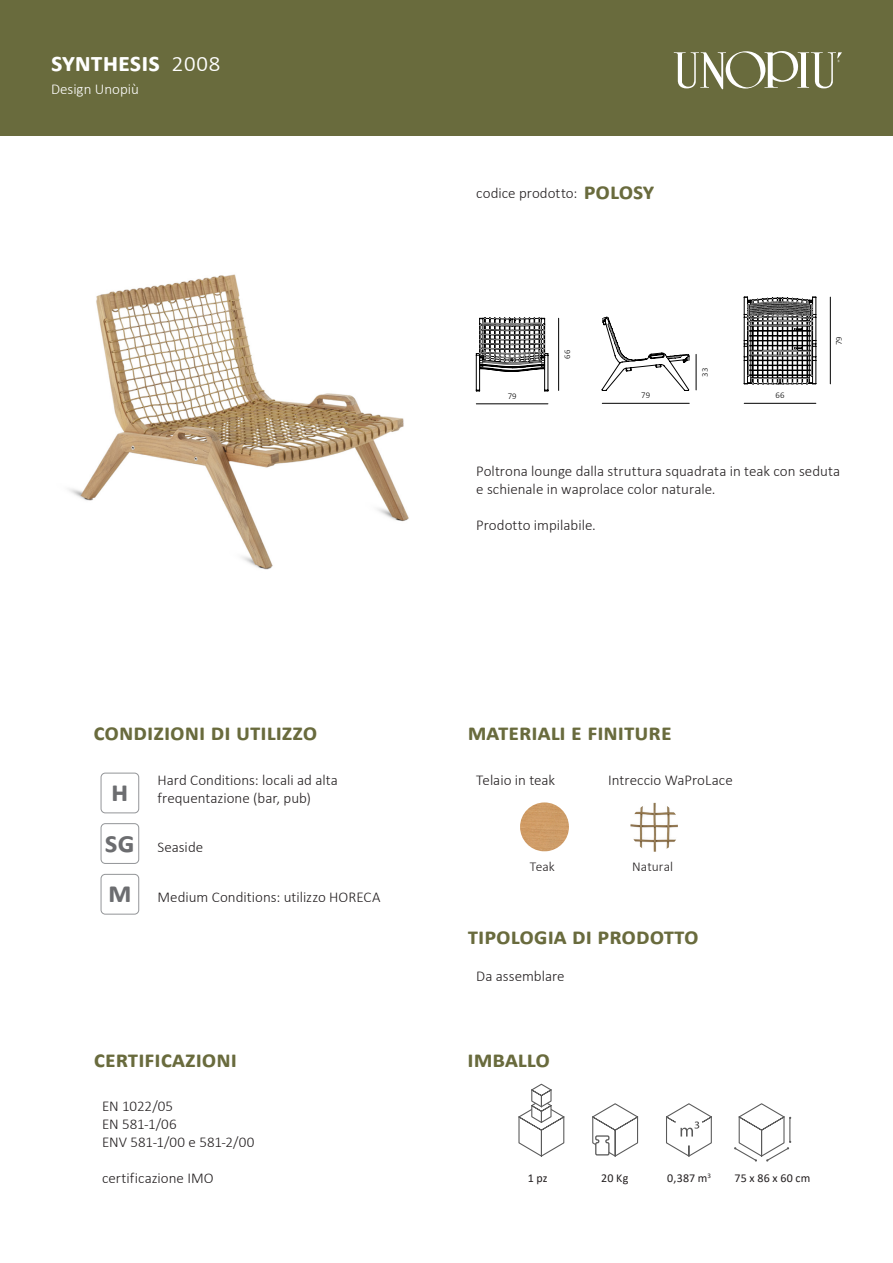
<style>
.page{position:relative;width:893px;height:1263px;background:#fff}
.page>*{position:absolute;margin:0;border:0;box-sizing:border-box;transform-origin:0 0}
.Simboli{font:700 30px "Calibri";color:#6c6d70}
.t1{font:700 27px "Calibri";color:#fff}
.Titoli{font:700 24px "Calibri";color:#696b3d}
.Descrizioni{font:300 15px/18px "Calibri";color:#231f20}
.Descrizioni_simboli{font:300 15px/18px "Calibri";color:#231f20}
.t2{font:300 15px "Calibri";color:#fff}
.Descrizioni_simboli-2{font:300 13.5px "Calibri";color:#231f20}
.Descrizioni_simboli-3{font:12px "Calibri";letter-spacing:.015em;color:#231f20}
.t3{font:300 8.7px "Calibri";color:#000}
.s1{font-weight:300}
</style>
<div class="page">
<div style="left:0;top:0;width:893px;height:135px;background:#696b3d"></div>
<svg style="left:674px;top:51px;width:168px;height:38px"></svg>
<svg style="left:592px;top:1103px;width:47px;height:54px"></svg>
<svg style="left:666px;top:1103px;width:46px;height:54px"></svg>
<svg style="left:734px;top:1103px;width:57px;height:59px"></svg>
<svg style="left:518px;top:1083px;width:47px;height:74px"></svg>
<div style="left:101px;top:773px;width:38px;height:40px;border:1px solid #939598;border-radius:4px"></div>
<div style="left:101px;top:823px;width:38px;height:41px;border:1px solid #939598;border-radius:4px"></div>
<div style="left:101px;top:874px;width:38px;height:40px;border:1px solid #939598;border-radius:4px"></div>
<img style="left:69px;top:274px;width:340px;height:296px">
<svg style="left:744px;top:297px;width:72px;height:87px"></svg>
<hr style="left:830px;top:297px;width:1px;height:87px;background:#000">
<hr style="left:744px;top:403px;width:72px;height:1px;background:#000">
<svg style="left:602px;top:317px;width:87px;height:73px"></svg>
<hr style="left:696px;top:354px;width:1px;height:36px;background:#000">
<hr style="left:602px;top:403px;width:87px;height:1px;background:#000">
<svg style="left:476px;top:318px;width:72px;height:73px"></svg>
<hr style="left:558px;top:318px;width:1px;height:72px;background:#000">
<hr style="left:476px;top:404px;width:72px;height:1px;background:#000">
<img style="left:520px;top:802px;width:49px;height:49px;border-radius:24px">
<img style="left:630px;top:803px;width:48px;height:49px">
<p class="t1" style="left:51px;top:43px;width:171px">SYNTHESIS <span class="s1">2008</span></p>
<p class="t2" style="left:51px;top:79px;width:89px">Design Unopiù</p>
<p class="Titoli" style="left:94px;top:715px;width:225px">CONDIZIONI DI UTILIZZO</p>
<p class="Simboli" style="left:111px;top:770px;width:19px">H</p>
<p class="Simboli" style="left:105px;top:820px;width:32px">SG</p>
<p class="Descrizioni_simboli" style="left:158px;top:771px;width:182px">Hard Conditions: locali ad alta frequentazione (bar, pub)</p>
<p class="Descrizioni_simboli" style="left:158px;top:837px;width:47px">Seaside</p>
<p class="Simboli" style="left:108px;top:871px;width:25px">M</p>
<p class="Descrizioni_simboli" style="left:158px;top:888px;width:224px">Medium Conditions: utilizzo HORECA</p>
<p class="Titoli" style="left:94px;top:1042px;width:145px">CERTIFICAZIONI</p>
<p class="Descrizioni" style="left:102px;top:1097px;width:72px">EN 1022/05</p>
<p class="Descrizioni" style="left:102px;top:1115px;width:76px">EN 581-1/06</p>
<p class="Descrizioni" style="left:102px;top:1133px;width:154px">ENV 581-1/00 e 581-2/00</p>
<p class="Descrizioni" style="left:102px;top:1169px;width:113px">certificazione IMO</p>
<p class="Descrizioni" style="left:476px;top:184px;width:103px">codice prodotto:</p>
<p class="Titoli" style="left:584px;top:174px;width:72px">POLOSY</p>
<p class="t3" style="left:508px;top:391px;width:10px">79</p>
<p class="t3" style="left:562px;top:359px;width:10px;rotate:-90deg">66</p>
<p class="t3" style="left:641px;top:390px;width:10px">79</p>
<p class="t3" style="left:699px;top:377px;width:10px;rotate:-90deg">33</p>
<p class="t3" style="left:776px;top:390px;width:10px">66</p>
<p class="t3" style="left:834px;top:345px;width:10px;rotate:-90deg">79</p>
<p class="Descrizioni" style="left:476px;top:462px;width:365px">Poltrona lounge dalla struttura squadrata in teak con seduta e schienale in waprolace color naturale.</p>
<p class="Descrizioni" style="left:476px;top:516px;width:121px">Prodotto impilabile.</p>
<p class="Titoli" style="left:468px;top:715px;width:205px">MATERIALI E FINITURE</p>
<p class="Descrizioni" style="left:476px;top:770px;width:80px">Telaio in teak</p>
<p class="Descrizioni" style="left:608px;top:770px;width:126px">Intreccio WaProLace</p>
<p class="Descrizioni_simboli-2" style="left:530px;top:858px;width:26px">Teak</p>
<p class="Descrizioni_simboli-2" style="left:632px;top:858px;width:42px">Natural</p>
<p class="Titoli" style="left:468px;top:919px;width:232px">TIPOLOGIA DI PRODOTTO</p>
<p class="Descrizioni" style="left:476px;top:967px;width:90px">Da assemblare</p>
<p class="Titoli" style="left:468px;top:1042px;width:84px">IMBALLO</p>
<p class="Descrizioni_simboli-3" style="left:528px;top:1170px;width:21px">1 pz</p>
<p class="Descrizioni_simboli-3" style="left:601px;top:1170px;width:29px">20 Kg</p>
<p class="Descrizioni_simboli-3" style="left:667px;top:1170px;width:45px">0,387 m<sup>3</sup></p>
<p class="Descrizioni_simboli-3" style="left:735px;top:1170px;width:77px">75 x 86 x 60 cm</p>
</div>
